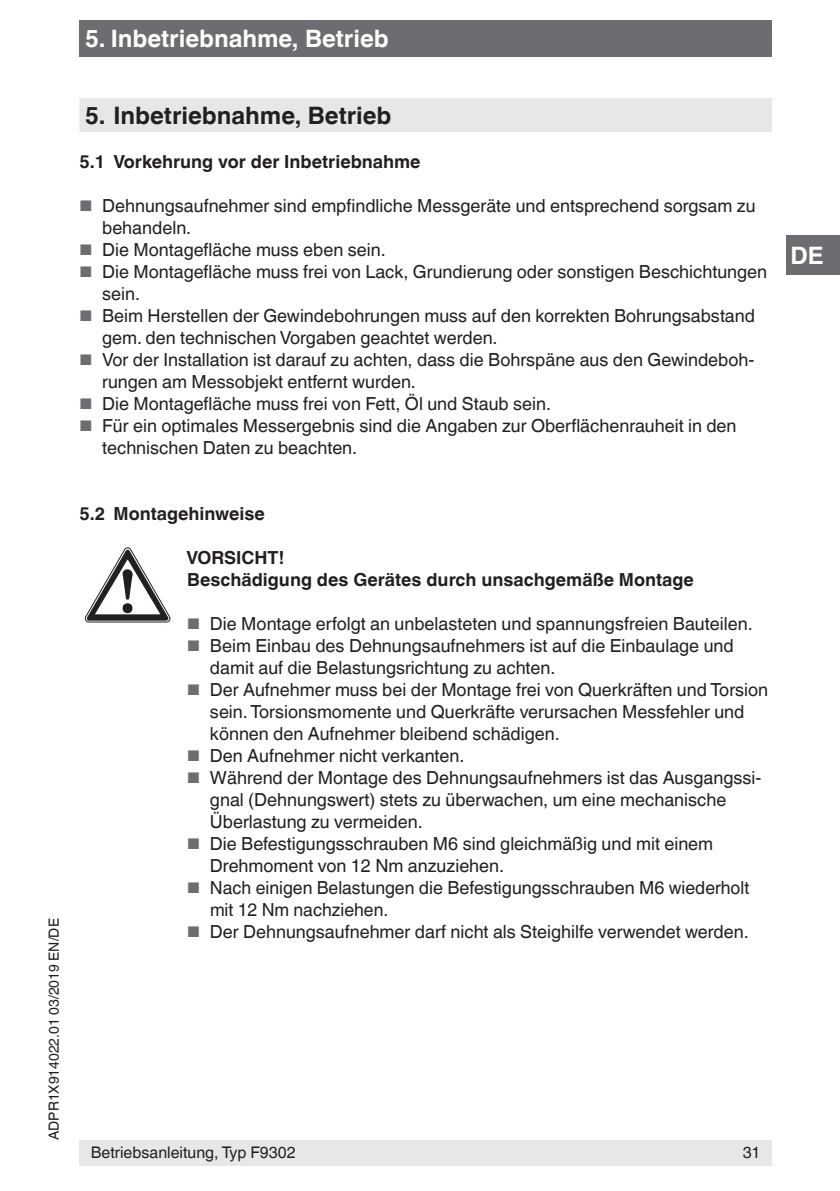
<style>
.page{position:relative;width:840px;height:1191px;background:#fff}
.page>*{position:absolute;margin:0;border:0;box-sizing:border-box;transform-origin:0 0}
.t1{font:700 24px "Helvetica World";color:#fff}
.t2{font:700 24px "Helvetica World";color:#231f20}
.t3{font:18px/22px "Helvetica World";color:#231f20}
.t4{font:700 18px/22px "Helvetica World";color:#231f20}
.t5{font:16px "Helvetica World";color:#231f20}
.t6{font:14px "Helvetica World";color:#231f20}
.s1{font-size:15.4px;color:#6c6d70}
</style>
<div class="page">
<div style="left:79px;top:1140px;width:692px;height:25px;background:#e6e7e9"></div>
<div style="left:785px;top:236px;width:54px;height:39px;background:#6c6d70"></div>
<div style="left:79px;top:20px;width:692px;height:37px;background:#6c6d70"></div>
<div style="left:79px;top:98px;width:692px;height:34px;background:#e6e7e9"></div>
<svg style="left:85px;top:547px;width:85px;height:75px"></svg>
<h1 class="t1" style="left:85px;top:25px;width:305px">5. Inbetriebnahme, Betrieb</h1>
<h1 class="t2" style="left:85px;top:101px;width:308px">5. Inbetriebnahme, Betrieb</h1>
<p class="t4" style="left:79px;top:150px;width:342px">5.1 Vorkehrung vor der Inbetriebnahme</p>
<p class="t3" style="left:102px;top:194px;width:654px;text-indent:-23px"><span class="s1">■</span> Dehnungsaufnehmer sind empfindliche Messgeräte und entsprechend sorgsam zu behandeln.</p>
<p class="t3" style="left:79px;top:238px;width:307px"><span class="s1">■</span> Die Montagefläche muss eben sein.</p>
<p class="t3" style="left:102px;top:260px;width:666px;text-indent:-23px"><span class="s1">■</span> Die Montagefläche muss frei von Lack, Grundierung oder sonstigen Beschichtungen sein.</p>
<p class="t3" style="left:102px;top:304px;width:654px;text-indent:-23px"><span class="s1">■</span> Beim Herstellen der Gewindebohrungen muss auf den korrekten Bohrungsabstand gem. den technischen Vorgaben geachtet werden.</p>
<p class="t3" style="left:102px;top:348px;width:653px;text-indent:-23px"><span class="s1">■</span> Vor der Installation ist darauf zu achten, dass die Bohrspäne aus den Gewindeboh&shy;rungen am Messobjekt entfernt wurden.</p>
<p class="t3" style="left:79px;top:392px;width:473px"><span class="s1">■</span> Die Montagefläche muss frei von Fett, Öl und Staub sein.</p>
<p class="t3" style="left:102px;top:414px;width:635px;text-indent:-23px"><span class="s1">■</span> Für ein optimales Messergebnis sind die Angaben zur Oberflächenrauheit in den technischen Daten zu beachten.</p>
<p class="t6" style="left:46px;top:1140px;width:223px;rotate:-90deg">ADPR1X914022.01 03/2019 EN/DE</p>
<p class="t4" style="left:79px;top:502px;width:187px">5.2 Montagehinweise</p>
<p class="t4" style="left:186px;top:546px;width:508px">VORSICHT!<br>Beschädigung des Gerätes durch unsachgemäße Montage</p>
<p class="t3" style="left:187px;top:612px;width:566px"><span class="s1">■</span> Die Montage erfolgt an unbelasteten und spannungsfreien Bauteilen.</p>
<p class="t3" style="left:210px;top:634px;width:525px;text-indent:-23px"><span class="s1">■</span> Beim Einbau des Dehnungsaufnehmers ist auf die Einbaulage und damit auf die Belastungsrichtung zu achten.</p>
<p class="t3" style="left:210px;top:678px;width:559px;text-indent:-23px"><span class="s1">■</span> Der Aufnehmer muss bei der Montage frei von Querkräften und Torsion sein. Torsionsmomente und Querkräfte verursachen Messfehler und können den Aufnehmer bleibend schädigen.</p>
<p class="t3" style="left:187px;top:744px;width:278px"><span class="s1">■</span> Den Aufnehmer nicht verkanten.</p>
<p class="t3" style="left:210px;top:766px;width:552px;text-indent:-23px"><span class="s1">■</span> Während der Montage des Dehnungsaufnehmers ist das Ausgangssi&shy;gnal (Dehnungswert) stets zu überwachen, um eine mechanische<br>Überlastung zu vermeiden.</p>
<p class="t3" style="left:210px;top:832px;width:504px;text-indent:-23px"><span class="s1">■</span> Die Befestigungsschrauben M6 sind gleichmäßig und mit einem<br>Drehmoment von 12 Nm anzuziehen.</p>
<p class="t3" style="left:210px;top:876px;width:540px;text-indent:-23px"><span class="s1">■</span> Nach einigen Belastungen die Befestigungsschrauben M6 wiederholt mit 12 Nm nachziehen.</p>
<p class="t3" style="left:187px;top:920px;width:562px"><span class="s1">■</span> Der Dehnungsaufnehmer darf nicht als Steighilfe verwendet werden.</p>
<p class="t5" style="left:91px;top:1143px;width:206px">Betriebsanleitung, Typ F9302</p>
<p class="t5" style="left:742px;top:1143px;width:19px">31</p>
<h1 class="t1" style="left:789px;top:242px;width:35px">DE</h1>
</div>
